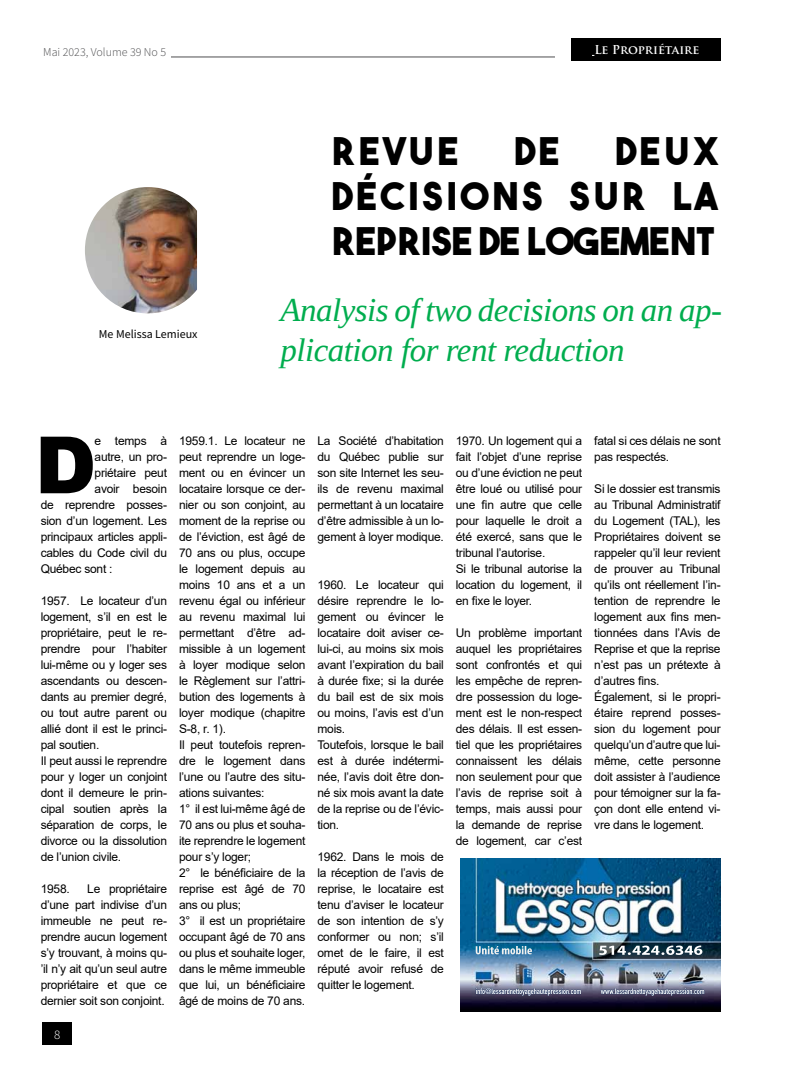
<style>
.page{position:relative;width:792px;height:1080px;background:#fff}
.page>*{position:absolute;margin:0;border:0;box-sizing:border-box;transform-origin:0 0}
.t1{font:900 79.1px "Arial";color:#000}
.t2{font:38px/45px "The Bold Font";letter-spacing:.1em;color:#000;text-align:justify}
.t3{font:italic 33px/40px "Liberation Serif";letter-spacing:-.015em;color:#00ad4e}
.t4{font:300 13px "Source Sans Pro";color:#fff}
.t5{font:12px/16px "Arial";letter-spacing:-.02em;color:#000}
.t6{font:300 12px "Source Sans Pro";color:#4d4d4f}
.t7{font:12px "Source Sans Pro";color:#000}
.t8{font:700 12px "Trajan Pro";color:#fff}
</style>
<div class="page">
<img style="left:460px;top:859px;width:260px;height:152px">
<img style="left:485px;top:988px;width:78px;height:6px">
<img style="left:615px;top:988px;width:89px;height:6px">
<img style="left:476px;top:946px;width:56px;height:8px">
<img style="left:599px;top:946px;width:103px;height:9px">
<img style="left:85px;top:187px;width:112px;height:126px">
<hr style="left:171px;top:57px;width:384px;height:1px;background:#4d4d4f">
<div style="left:42px;top:1023px;width:30px;height:22px;background:#000"></div>
<div style="left:571px;top:39px;width:150px;height:22px;background:#000"></div>
<p class="t6" style="left:43px;top:44px;width:124px">Mai 2023, Volume 39 No 5</p>
<p class="t7" style="left:99px;top:326px;width:100px">Me Melissa Lemieux</p>
<p class="t8" style="left:594px;top:42px;width:107px">Le Propriétaire</p>
<h2 class="t2" style="left:332px;top:128px;width:388px;text-indent:284px">DEUX DÉCISIONS SUR LA REPRISE DE LOGEMENT</h2>
<h2 class="t2" style="left:332px;top:128px;width:128px">REVUE</h2>
<h2 class="t2" style="left:515px;top:128px;width:46px">DE</h2>
<h3 class="t3" style="left:280px;top:290px;width:443px">Analysis of two decisions on an ap&shy;plication for rent reduction</h3>
<h1 class="t1" style="left:35px;top:408px;width:63px">D</h1>
<p class="t5" style="left:95px;top:433px;width:74px">e temps à</p>
<p class="t5" style="left:95px;top:449px;width:74px">autre, un pro-</p>
<p class="t5" style="left:95px;top:465px;width:74px">priétaire peut</p>
<p class="t5" style="left:95px;top:481px;width:74px">avoir besoin</p>
<p class="t5" style="left:41px;top:497px;width:128px">de reprendre posses-</p>
<p class="t5" style="left:41px;top:513px;width:128px">sion d’un logement. Les</p>
<p class="t5" style="left:41px;top:529px;width:128px">principaux articles appli-</p>
<p class="t5" style="left:41px;top:545px;width:128px">cables du Code civil du</p>
<p class="t5" style="left:41px;top:561px;width:73px">Québec sont :</p>
<p class="t5" style="left:41px;top:593px;width:128px">1957. Le locateur d’un logement, s’il en est le propriétaire, peut le re&shy;prendre pour l’habiter lui-même ou y loger ses ascendants ou descen&shy;dants au premier degré, ou tout autre parent ou allié dont il est le princi&shy;pal soutien.<br>Il peut aussi le reprendre pour y loger un conjoint dont il demeure le prin&shy;cipal soutien après la séparation de corps, le divorce ou la dissolution de l’union civile.</p>
<p class="t5" style="left:41px;top:881px;width:31px">1958.</p>
<p class="t5" style="left:41px;top:881px;width:128px;text-align:justify;text-indent:47px">Le propriétaire d’une part indivise d’un immeuble ne peut re&shy;prendre aucun logement s’y trouvant, à moins qu-’il n’y ait qu’un seul autre propriétaire et que ce dernier soit son conjoint.</p>
<p class="t4" style="left:54px;top:1027px;width:8px">8</p>
<p class="t5" style="left:179px;top:433px;width:128px">1959.1. Le locateur ne peut reprendre un loge&shy;ment ou en évincer un locataire lorsque ce der&shy;nier ou son conjoint, au moment de la reprise ou de l’éviction, est âgé de<br>70 ans ou plus, occupe le logement depuis au moins 10 ans et a un revenu égal ou inférieur au revenu maximal lui permettant d’être ad&shy;missible à un logement à loyer modique selon le Règlement sur l’attri&shy;bution des logements à loyer modique (chapitre<br>S-8, r. 1).<br>Il peut toutefois repren&shy;dre le logement dans l’une ou l’autre des situ&shy;ations suivantes:<br>1° il est lui-même âgé de<br>70 ans ou plus et souha&shy;ite reprendre le logement pour s’y loger;<br>2° le bénéficiaire de la reprise est âgé de 70 ans ou plus;<br>3° il est un propriétaire occupant âgé de 70 ans ou plus et souhaite loger, dans le même immeuble que lui, un bénéficiaire âgé de moins de 70 ans.</p>
<p class="t5" style="left:317px;top:433px;width:128px;text-align:justify">La Société d’habitation du Québec publie sur son site Internet les seu&shy;ils de revenu maximal permettant à un locataire d’être admissible à un lo&shy;gement à loyer modique.</p>
<p class="t5" style="left:317px;top:577px;width:128px">1960. Le locateur qui désire reprendre le lo&shy;gement ou évincer le locataire doit aviser ce&shy;lui-ci, au moins six mois avant l’expiration du bail à durée fixe; si la durée du bail est de six mois ou moins, l’avis est d’un mois.<br>Toutefois, lorsque le bail est à durée indétermi&shy;née, l’avis doit être don&shy;né six mois avant la date de la reprise ou de l’évic&shy;tion.</p>
<p class="t5" style="left:317px;top:849px;width:128px;text-align:justify">1962. Dans le mois de la réception de l’avis de reprise, le locataire est tenu d’aviser le locateur de son intention de s’y conformer ou non; s’il omet de le faire, il est réputé avoir refusé de quitter le logement.</p>
<p class="t5" style="left:456px;top:433px;width:128px">1970. Un logement qui a fait l’objet d’une reprise ou d’une éviction ne peut être loué ou utilisé pour une fin autre que celle pour laquelle le droit a été exercé, sans que le tribunal l’autorise.<br>Si le tribunal autorise la location du logement, il en fixe le loyer.</p>
<p class="t5" style="left:456px;top:625px;width:128px;text-align:justify">Un problème important auquel les propriétaires sont confrontés et qui les empêche de repren&shy;dre possession du loge&shy;ment est le non-respect des délais. Il est essen&shy;tiel que les propriétaires connaissent les délais non seulement pour que l’avis de reprise soit à temps, mais aussi pour la demande de reprise de logement, car c’est</p>
<p class="t5" style="left:594px;top:433px;width:128px">fatal si ces délais ne sont pas respectés.</p>
<p class="t5" style="left:594px;top:481px;width:128px">Si le dossier est transmis au Tribunal Administratif du Logement (TAL), les<br>Propriétaires doivent se rappeler qu’il leur revient de prouver au Tribunal qu’ils ont réellement l’in&shy;tention de reprendre le logement aux fins men&shy;tionnées dans l’Avis de<br>Reprise et que la reprise n’est pas un prétexte à d’autres fins.<br>Également, si le propri&shy;étaire reprend posses&shy;sion du logement pour quelqu’un d’autre que lui&shy;même, cette personne doit assister à l’audience pour témoigner sur la fa&shy;çon dont elle entend vi&shy;vre dans le logement.</p>
</div>
